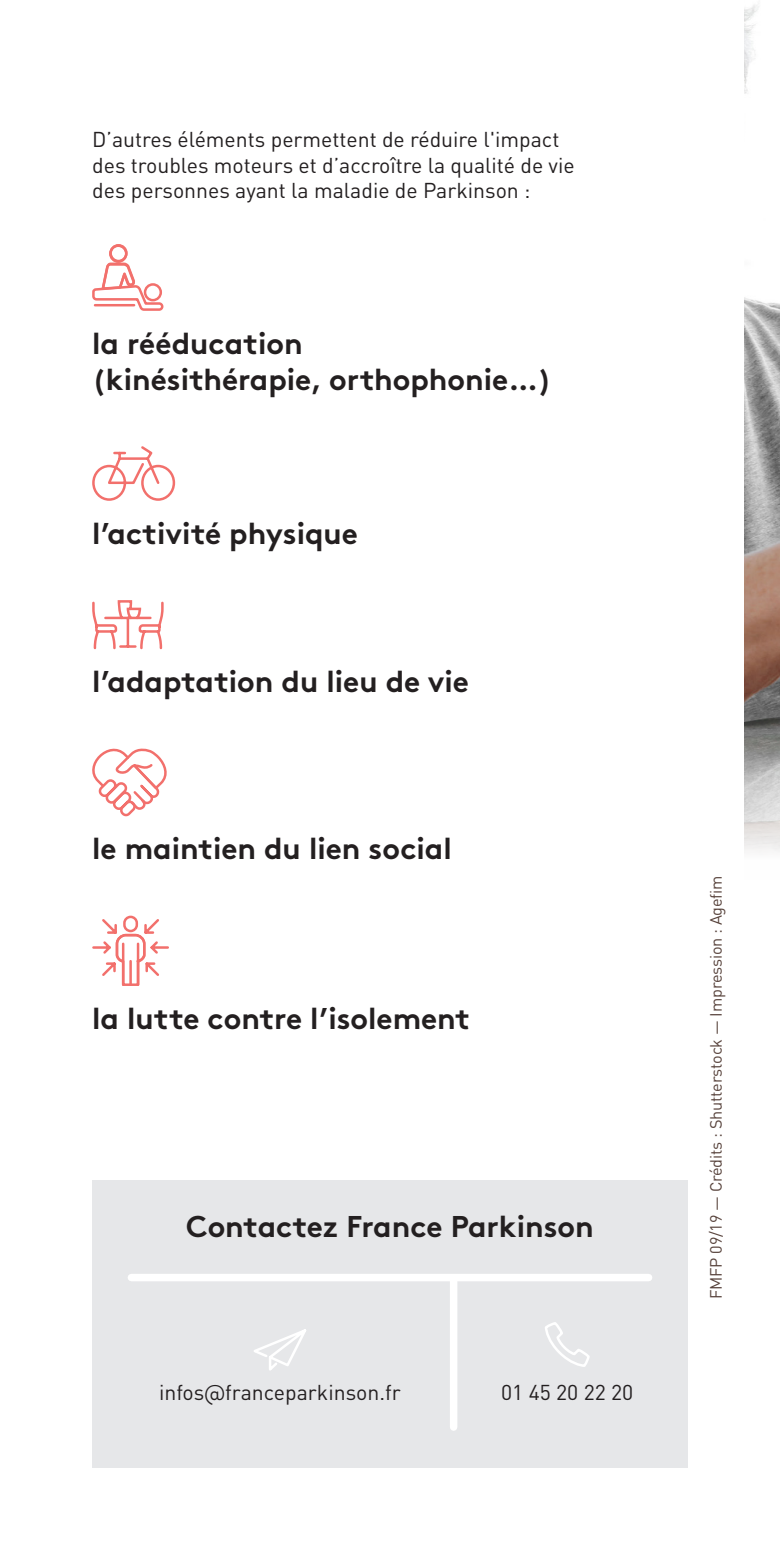
<style>
.page{position:relative;width:780px;height:1560px;background:#fff}
.page>*{position:absolute;margin:0;border:0;box-sizing:border-box;transform-origin:0 0}
.t1{font:700 30px/36px "Brown";color:#231f20}
.t2{font:21.25px/25.5px "DIN Pro";color:#231f20}
.t3{font:16.25px "DIN Pro";letter-spacing:-.01em;color:#57423b}
.s1{font-family:"Brandon Grotesque"}
</style>
<div class="page">
<div style="left:92px;top:1179px;width:595px;height:94px;background:#e6e7e9"></div>
<div style="left:92px;top:1273px;width:595px;height:194px;background:#e6e7e9"></div>
<svg style="left:254px;top:1329px;width:52px;height:42px"></svg>
<svg style="left:545px;top:1322px;width:45px;height:45px"></svg>
<div style="left:450px;top:1281px;width:7px;height:145px;background:#fff"></div>
<div style="left:131px;top:1273px;width:517px;height:8px;background:#fff"></div>
<img style="left:744px;top:5px;width:36px;height:847px">
<svg style="left:92px;top:244px;width:72px;height:67px"></svg>
<svg style="left:92px;top:446px;width:84px;height:55px"></svg>
<svg style="left:92px;top:600px;width:72px;height:50px"></svg>
<svg style="left:92px;top:748px;width:75px;height:69px"></svg>
<div style="left:123px;top:915px;width:15px;height:17px;border:2px solid #f2706c;border-radius:6px"></div>
<svg style="left:92px;top:916px;width:77px;height:70px"></svg>
<p class="t2" style="left:92px;top:126px;width:484px">D’autres éléments permettent de réduire l'impact des troubles moteurs et d’accroître la qualité de vie des personnes ayant la maladie de Parkinson :</p>
<h1 class="t1" style="left:92px;top:322px;width:461px">la rééducation<br>(kinésithérapie, orthophonie…)</h1>
<h1 class="t1" style="left:92px;top:512px;width:267px">l’activité physique</h1>
<h1 class="t1" style="left:92px;top:660px;width:378px">l’adaptation du lieu de vie</h1>
<h1 class="t1" style="left:92px;top:827px;width:361px">le maintien du lien social</h1>
<h1 class="t1" style="left:92px;top:997px;width:379px">la lutte contre l’isolement</h1>
<h1 class="t1" style="left:186px;top:1204px;width:409px">Contactez France Parkinson</h1>
<p class="t2" style="left:159px;top:1377px;width:243px">infos<span class="s1">@</span>franceparkinson.fr</p>
<p class="t2" style="left:501px;top:1377px;width:134px">01 45 20 22 20</p>
<p class="t3" style="left:705px;top:1299px;width:425px;rotate:-90deg">FMFP 09/19 — Crédits : Shutterstock — Impression : Agefim</p>
</div>
